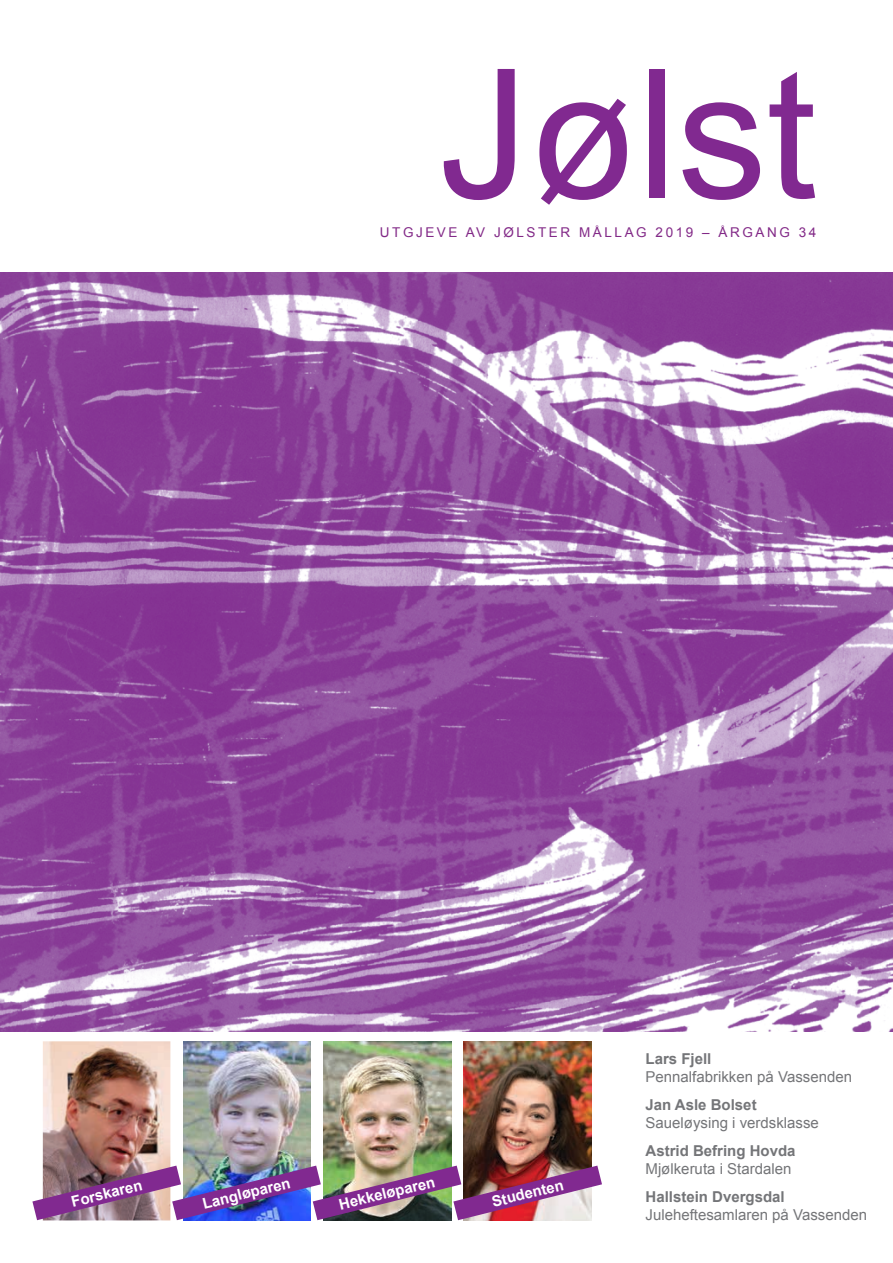
<style>
.page{position:relative;width:893px;height:1263px;background:#fff}
.page>*{position:absolute;margin:0;border:0;box-sizing:border-box;transform-origin:0 0}
.t1{font:180px "Arial";letter-spacing:-.005em;color:#812990}
.t2{font:15px "Arial";color:#747578}
.t3{font:700 15px "Arial";color:#747578}
.t4{font:700 15px "Arial";color:#fff}
.t5{font:13.5px "Arial";letter-spacing:.19em;color:#822987}
</style>
<div class="page">
<img style="left:0;top:272px;width:893px;height:760px">
<img style="left:323px;top:1041px;width:128px;height:124px">
<img style="left:43px;top:1041px;width:127px;height:124px">
<img style="left:183px;top:1041px;width:128px;height:124px">
<img style="left:464px;top:1041px;width:127px;height:124px">
<img style="left:32px;top:1165px;width:570px;height:55px">
<h1 class="t1" style="left:439px;top:17px;width:379px">Jølst</h1>
<p class="t5" style="left:380px;top:224px;width:438px">UTGJEVE AV JØLSTER MÅLLAG 2019 – ÅRGANG 34</p>
<p class="t4" style="left:69px;top:1192px;width:74px;rotate:-14deg">Forskaren</p>
<p class="t4" style="left:200px;top:1194px;width:92px;rotate:-14deg">Langløparen</p>
<p class="t4" style="left:337px;top:1195px;width:100px;rotate:-14deg">Hekkeløparen</p>
<p class="t4" style="left:490px;top:1192px;width:75px;rotate:-14deg">Studenten</p>
<p class="t3" style="left:645px;top:1048px;width:67px">Lars Fjell</p>
<p class="t2" style="left:645px;top:1067px;width:208px">Pennalfabrikken på Vassenden</p>
<p class="t3" style="left:645px;top:1094px;width:113px">Jan Asle Bolset</p>
<p class="t2" style="left:645px;top:1113px;width:175px">Saueløysing i verdsklasse</p>
<p class="t3" style="left:645px;top:1140px;width:152px">Astrid Befring Hovda</p>
<p class="t2" style="left:645px;top:1159px;width:147px">Mjølkeruta i Stardalen</p>
<p class="t3" style="left:645px;top:1186px;width:141px">Hallstein Dvergsdal</p>
<p class="t2" style="left:645px;top:1205px;width:223px">Juleheftesamlaren på Vassenden</p>
</div>
